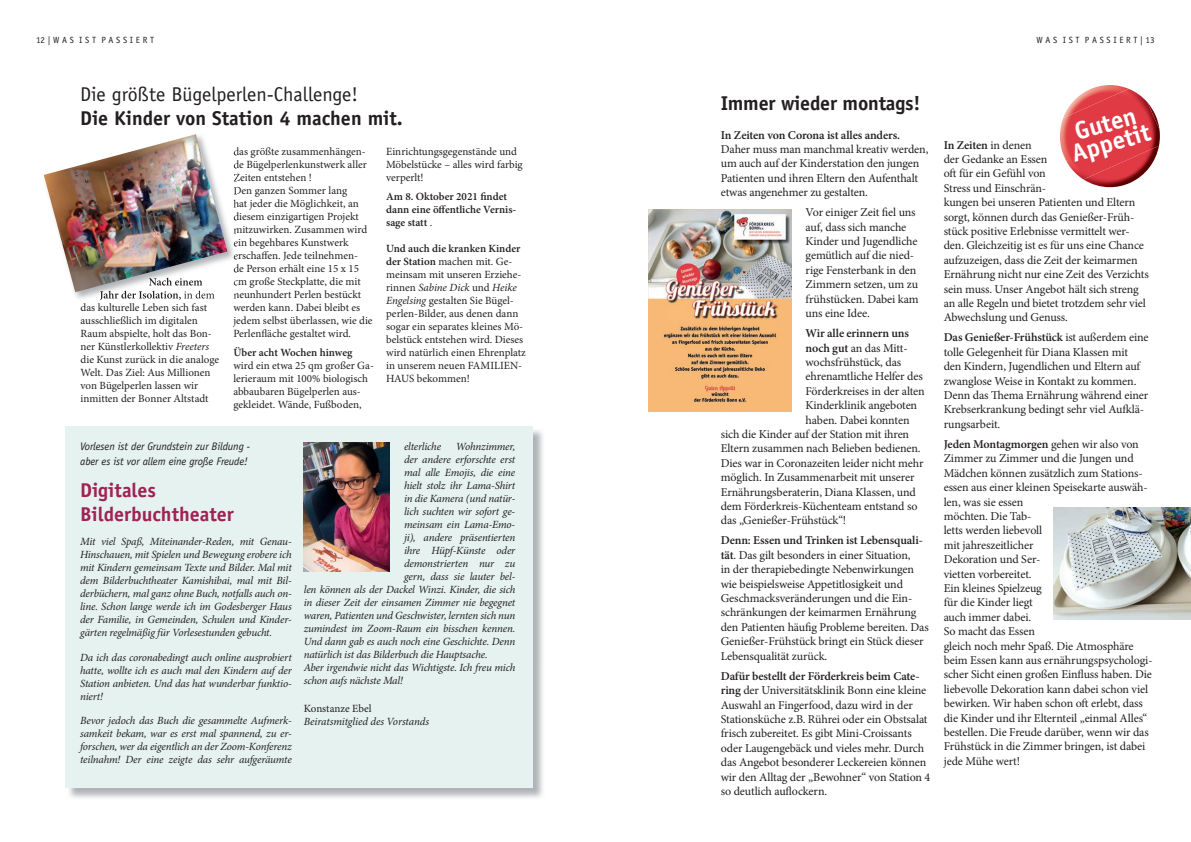
<style>
.page{position:relative;width:1191px;height:842px;background:#fff}
.page>*{position:absolute;margin:0;border:0;box-sizing:border-box;transform-origin:0 0}
.t1{font:700 25px/20px "Officina Sans";color:#fff;text-align:center}
.t2{font:700 20px "Officina Sans";color:#231f20}
.t3{font:20px "Officina Sans";color:#231f20}
.t4{font:700 20px/24px "Officina Sans";color:#9f2253}
.t5{font:12px/14.4px "Minion Pro";letter-spacing:-.01em;color:#231f20}
.t6{font:600 12px "Minion Pro";letter-spacing:-.01em;color:#231f20}
.t7{font:italic 11px/13px "Minion Pro";letter-spacing:-.015em;color:#231f20;text-align:justify}
.t8{font:11px/13px "Minion Pro";color:#231f20}
.t9{font:600 11px/13px "Minion Pro";color:#231f20}
.t10{font:italic 11px/14.4px "Officina Sans";letter-spacing:-.01em;color:#231f20}
.t11{font:9px "Officina Sans";color:#231f20}
.s1{font-weight:600}
.s2{font-weight:400}
.s3{font-style:italic}
</style>
<div class="page">
<img style="left:69px;top:428px;width:474px;height:370px">
<div style="left:65px;top:426px;width:467px;height:362px;background:#e5f2ef"></div>
<img style="left:43px;top:175px;width:190px;height:126px">
<img style="left:100px;top:292px;width:115px;height:8px">
<img style="left:181px;top:292px;width:34px;height:7px">
<svg style="left:233px;top:148px;width:4px;height:151px"></svg>
<img style="left:44px;top:134px;width:183px;height:158px">
<img style="left:304px;top:443px;width:86px;height:128px">
<img style="left:648px;top:209px;width:143px;height:202px">
<img style="left:1053px;top:507px;width:138px;height:112px">
<img style="left:1091px;top:85px;width:37px;height:4px">
<img style="left:1083px;top:179px;width:54px;height:8px">
<img style="left:1060px;top:89px;width:99px;height:90px">
<p class="t11" style="left:36px;top:34px;width:120px">12 | W A S I S T P A S S I E R T</p>
<p class="t11" style="left:1036px;top:34px;width:120px">W A S I S T P A S S I E R T | 13</p>
<h2 class="t3" style="left:80px;top:82px;width:279px">Die größte Bügelperlen-Challenge!</h2>
<h2 class="t2" style="left:80px;top:105px;width:324px">Die Kinder von Station 4 machen mit.</h2>
<h1 class="t1" style="left:1064px;top:125px;width:82px;rotate:-16deg">Guten<br>Appetit</h1>
<h2 class="t2" style="left:720px;top:90px;width:201px">Immer wieder montags!</h2>
<p class="t6" style="left:720px;top:126px;width:181px">In Zeiten von Corona ist alles anders.</p>
<p class="t5" style="left:720px;top:142px;width:209px">Daher muss man manchmal kreativ werden, um auch auf der Kinderstation den jungen Patienten und ihren Eltern den Aufenthalt etwas angenehmer zu gestalten.</p>
<p class="t5" style="left:805px;top:205px;width:114px">Vor einiger Zeit fiel uns auf, dass sich manche<br>Kinder und Jugendliche gemütlich auf die nied&shy;rige Fensterbank in den<br>Zimmern setzen, um zu frühstücken. Dabei kam uns eine Idee.</p>
<p class="t6" style="left:805px;top:325px;width:105px">Wir alle erinnern uns</p>
<p class="t5" style="left:805px;top:341px;width:104px"><span class="s1">noch gut</span> an das Mitt-</p>
<p class="t5" style="left:805px;top:355px;width:97px">wochsfrühstück, das</p>
<p class="t5" style="left:805px;top:369px;width:119px">ehrenamtliche Helfer des</p>
<p class="t5" style="left:805px;top:384px;width:121px">Förderkreises in der alten</p>
<p class="t5" style="left:805px;top:398px;width:113px">Kinderklinik angeboten</p>
<p class="t5" style="left:805px;top:413px;width:105px">haben. Dabei konnten</p>
<p class="t5" style="left:720px;top:427px;width:190px">sich die Kinder auf der Station mit ihren</p>
<p class="t5" style="left:720px;top:441px;width:201px">Eltern zusammen nach Belieben bedienen.</p>
<p class="t5" style="left:720px;top:456px;width:204px">Dies war in Coronazeiten leider nicht mehr</p>
<p class="t5" style="left:720px;top:470px;width:195px">möglich. In Zusammenarbeit mit unserer</p>
<p class="t5" style="left:720px;top:485px;width:197px">Ernährungsberaterin, Diana Klassen, und</p>
<p class="t5" style="left:720px;top:499px;width:198px">dem Förderkreis-Küchenteam entstand so</p>
<p class="t5" style="left:720px;top:513px;width:127px">das „Genießer-Frühstück“!</p>
<p class="t5" style="left:720px;top:533px;width:209px"><span class="s1">Denn: Essen und Trinken ist Lebensquali&shy;tät</span>. Das gilt besonders in einer Situation,<br>in der therapiebedingte Nebenwirkungen wie beispielsweise Appetitlosigkeit und Geschmacksveränderungen und die Ein&shy;schränkungen der keimarmen Ernährung den Patienten häufig Probleme bereiten. Das Genießer-Frühstück bringt ein Stück dieser Lebensqualität zurück.</p>
<p class="t5" style="left:720px;top:669px;width:211px"><span class="s1">Dafür bestellt der Förderkreis beim Cate&shy;ring</span> der Universitätsklinik Bonn eine kleine Auswahl an Fingerfood, dazu wird in der Stationsküche z.B. Rührei oder ein Obstsalat frisch zubereitet. Es gibt Mini-Croissants oder Laugengebäck und vieles mehr. Durch das Angebot besonderer Leckereien können wir den Alltag der „Bewohner“ von Station 4 so deutlich auflockern.</p>
<p class="t5" style="left:943px;top:138px;width:207px"><span class="s1">In Zeiten</span> in denen<br>der Gedanke an Essen<br>oft für ein Gefühl von<br>Stress und Einschrän-<br>kungen bei unseren Patienten und Eltern sorgt, können durch das Genießer-Früh&shy;stück positive Erlebnisse vermittelt wer&shy;den. Gleichzeitig ist es für uns eine Chance aufzuzeigen, dass die Zeit der keimarmen Ernährung nicht nur eine Zeit des Verzichts sein muss. Unser Angebot hält sich streng an alle Regeln und bietet trotzdem sehr viel Abwechslung und Genuss.</p>
<p class="t5" style="left:943px;top:330px;width:206px"><span class="s1">Das Genießer-Frühstück</span> ist außerdem eine tolle Gelegenheit für Diana Klassen mit den Kindern, Jugendlichen und Eltern auf zwanglose Weise in Kontakt zu kommen.<br>Denn das Thema Ernährung während einer Krebserkrankung bedingt sehr viel Aufklä&shy;rungsarbeit.</p>
<p class="t5" style="left:943px;top:437px;width:210px"><span class="s1">Jeden Montagmorgen</span> gehen wir also von<br>Zimmer zu Zimmer und die Jungen und<br>Mädchen können zusätzlich zum Stations&shy;essen aus einer kleinen Speisekarte auswäh&shy;len, was sie essen<br>möchten. Die Tab-<br>letts werden liebevoll<br>mit jahreszeitlicher<br>Dekoration und Ser-<br>vietten vorbereitet.<br>Ein kleines Spielzeug<br>für die Kinder liegt<br>auch immer dabei.<br>So macht das Essen<br>gleich noch mehr Spaß. Die Atmosphäre beim Essen kann aus ernährungspsychologi&shy;scher Sicht einen großen Einfluss haben. Die liebevolle Dekoration kann dabei schon viel bewirken. Wir haben schon oft erlebt, dass die Kinder und ihr Elternteil „einmal Alles“ bestellen. Die Freude darüber, wenn wir das<br>Frühstück in die Zimmer bringen, ist dabei jede Mühe wert!</p>
<p class="t8" style="left:233px;top:145px;width:141px">das größte zusammenhängen&shy;de Bügelperlenkunstwerk aller<br>Zeiten entstehen !<br>Den ganzen Sommer lang<br>hat jeder die Möglichkeit, an diesem einzigartigen Projekt mitzuwirken. Zusammen wird ein begehbares Kunstwerk erschaffen. Jede teilnehmen-<br>de Person erhält eine 15 x 15 cm große Steckplatte, die mit neunhundert Perlen bestückt werden kann. Dabei bleibt es jedem selbst überlassen, wie die<br>Perlenfläche gestaltet wird.</p>
<p class="t9" style="left:233px;top:346px;width:120px">Über acht Wochen hinweg</p>
<p class="t8" style="left:233px;top:359px;width:142px">wird ein etwa 25 qm großer Ga&shy;lerieraum mit 100% biologisch abbaubaren Bügelperlen aus&shy;gekleidet. Wände, Fußboden,</p>
<p class="t8" style="left:386px;top:145px;width:138px">Einrichtungsgegenstände und<br>Möbelstücke – alles wird farbig verperlt!</p>
<p class="t9" style="left:386px;top:190px;width:132px">Am 8. Oktober 2021 findet dann eine öffentliche Vernis&shy;sage statt <span class="s2">.</span></p>
<p class="t8" style="left:386px;top:242px;width:141px"><span class="s1">Und auch die kranken Kinder der Station</span> machen mit. Ge&shy;meinsam mit unseren Erziehe&shy;rinnen <span class="s3">Sabine Dick</span> und <span class="s3">Heike<br>Engelsing</span> gestalten Sie Bügel&shy;perlen-Bilder, aus denen dann sogar ein separates kleines Mö&shy;belstück entstehen wird. Dieses wird natürlich einen Ehrenplatz in unserem neuen FAMILIEN-<br>HAUS bekommen!</p>
<p class="t8" style="left:81px;top:301px;width:140px">das kulturelle Leben sich fast ausschließlich im digitalen<br>Raum abspielte, holt das Bon&shy;ner Künstlerkollektiv <span class="s3">Freeters </span>die Kunst zurück in die analoge<br>Welt. Das Ziel: Aus Millionen von Bügelperlen lassen wir inmitten der Bonner Altstadt</p>
<p class="t7" style="left:404px;top:440px;width:38px">elterliche</p>
<p class="t7" style="left:456px;top:440px;width:61px">Wohnzimmer,</p>
<p class="t7" style="left:404px;top:453px;width:113px">der andere erforschte erst</p>
<p class="t7" style="left:404px;top:466px;width:113px">mal alle Emojis, die eine</p>
<p class="t7" style="left:404px;top:479px;width:113px">hielt stolz ihr Lama-Shirt</p>
<p class="t7" style="left:404px;top:492px;width:113px">in die Kamera (und natür-</p>
<p class="t7" style="left:404px;top:505px;width:113px">lich suchten wir sofort ge-</p>
<p class="t7" style="left:404px;top:518px;width:113px">meinsam ein Lama-Emo-</p>
<p class="t7" style="left:404px;top:531px;width:113px">ji), andere präsentierten</p>
<p class="t7" style="left:404px;top:544px;width:113px">ihre Hüpf-Künste oder</p>
<p class="t7" style="left:404px;top:557px;width:113px">demonstrierten nur zu</p>
<p class="t7" style="left:404px;top:570px;width:113px">gern, dass sie lauter bel-</p>
<p class="t7" style="left:304px;top:583px;width:213px">len können als der Dackel Winzi. Kinder, die sich</p>
<p class="t7" style="left:304px;top:596px;width:213px">in dieser Zeit der einsamen Zimmer nie begegnet</p>
<p class="t7" style="left:304px;top:609px;width:213px">waren, Patienten und Geschwister, lernten sich nun</p>
<p class="t7" style="left:304px;top:622px;width:213px">zumindest im Zoom-Raum ein bisschen kennen.</p>
<p class="t7" style="left:304px;top:635px;width:213px">Und dann gab es auch noch eine Geschichte. Denn</p>
<p class="t7" style="left:304px;top:648px;width:185px">natürlich ist das Bilderbuch die Hauptsache.</p>
<p class="t7" style="left:304px;top:661px;width:213px">Aber irgendwie nicht das Wichtigste. Ich freu mich</p>
<p class="t7" style="left:304px;top:674px;width:101px">schon aufs nächste Mal!</p>
<p class="t8" style="left:304px;top:702px;width:69px">Konstanze Ebel</p>
<p class="t7" style="left:304px;top:715px;width:127px">Beiratsmitglied des Vorstands</p>
<p class="t10" style="left:80px;top:439px;width:171px">Vorlesen ist der Grundstein zur Bildung - aber es ist vor allem eine große Freude!</p>
<h2 class="t4" style="left:80px;top:478px;width:155px">Digitales<br>Bilderbuchtheater</h2>
<p class="t7" style="left:80px;top:535px;width:213px">Mit viel Spaß, Miteinander-Reden, mit Genau-Hinschauen, mit Spielen und Bewegung erobere ich mit Kindern gemeinsam Texte und Bilder. Mal mit dem Bilderbuchtheater Kamishibai, mal mit Bil&shy;derbüchern, mal ganz ohne Buch, notfalls auch on&shy;line. Schon lange werde ich im Godesberger Haus der Familie, in Gemeinden, Schulen und Kinder&shy;gärten regelmäßig für Vorlesestunden gebucht.</p>
<p class="t7" style="left:80px;top:650px;width:213px">Da ich das coronabedingt auch online ausprobiert hatte, wollte ich es auch mal den Kindern auf der Station anbieten. Und das hat wunderbar funktio&shy;niert!</p>
<p class="t7" style="left:80px;top:714px;width:213px">Bevor jedoch das Buch die gesammelte Aufmerk&shy;samkeit bekam, war es erst mal spannend, zu er&shy;forschen, wer da eigentlich an der Zoom-Konferenz teilnahm! Der eine zeigte das sehr aufgeräumte</p>
</div>
